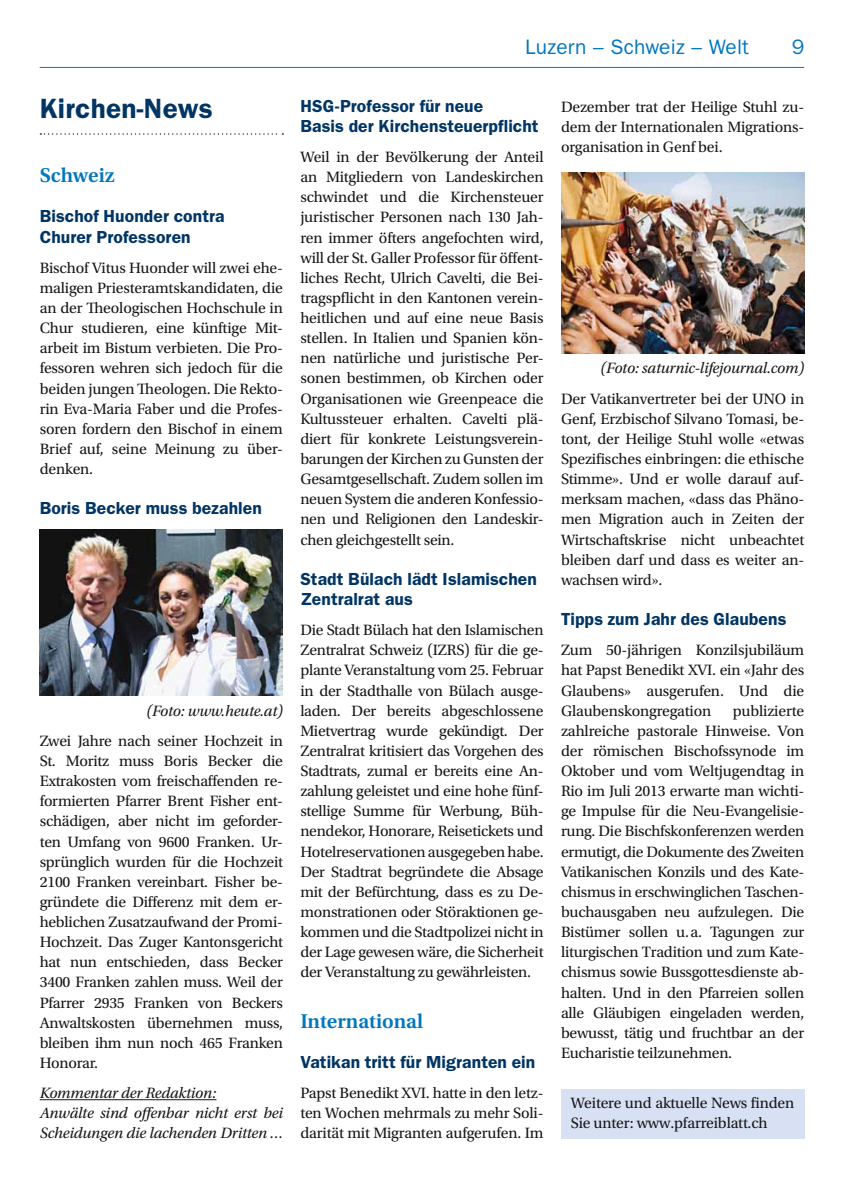
<style>
.page{position:relative;width:844px;height:1191px;background:#fff}
.page>*{position:absolute;margin:0;border:0;box-sizing:border-box;transform-origin:0 0}
.t1{font:600 28px "ITC Franklin Gothic Std";letter-spacing:.01em;color:#003564}
.t2{font:21px "ITC Franklin Gothic Std";letter-spacing:.01em;color:#0077be}
.t3{font:600 21px "Utopia Std";color:#0077be}
.t4{font:600 17.5px/20.1px "ITC Franklin Gothic Std";letter-spacing:.005em;color:#003564}
.t5{font:15.75px/20.1px "Utopia Std";letter-spacing:-.015em;color:#181716;text-align:justify}
.t6{font:italic 15.75px/20.1px "Utopia Std";letter-spacing:-.01em;color:#181716}
</style>
<div class="page">
<hr style="left:40px;top:67px;width:764px;height:1px;background:#0077be">
<div style="left:561px;top:1088px;width:243px;height:50px;background:#d8e1f4"></div>
<svg style="left:40px;top:133px;width:243px;height:2px"></svg>
<hr style="left:40px;top:1099px;width:176px;height:1px;background:#181716">
<img style="left:40px;top:529px;width:243px;height:166px">
<img style="left:561px;top:172px;width:243px;height:181px">
<h2 class="t2" style="left:525px;top:35px;width:225px">Luzern – Schweiz – Welt</h2>
<h2 class="t2" style="left:791px;top:35px;width:14px">9</h2>
<h1 class="t1" style="left:40px;top:92px;width:175px">Kirchen-News</h1>
<h2 class="t3" style="left:40px;top:163px;width:76px">Schweiz</h2>
<p class="t4" style="left:40px;top:206px;width:186px">Bischof Huonder contra<br>Churer Professoren</p>
<p class="t5" style="left:40px;top:258px;width:245px">Bischof Vitus Huonder will zwei ehe&shy;maligen Priesteramtskandidaten, die an der Theologischen Hochschule in Chur studieren, eine künftige Mit&shy;arbeit im Bistum verbieten. Die Pro&shy;fessoren wehren sich jedoch für die beiden jungen Theologen. Die Rekto&shy;rin Eva-Maria Faber und die Profes&shy;soren fordern den Bischof in einem Brief auf, seine Meinung zu über&shy;denken.</p>
<p class="t4" style="left:40px;top:498px;width:223px">Boris Becker muss bezahlen</p>
<p class="t6" style="left:146px;top:700px;width:138px">(Foto: www.heute.at)</p>
<p class="t5" style="left:40px;top:731px;width:245px">Zwei Jahre nach seiner Hochzeit in St. Moritz muss Boris Becker die Extra kosten vom freischaffenden re&shy;formierten Pfarrer Brent Fisher ent&shy;schädigen, aber nicht im geforder&shy;ten Umfang von 9600 Franken. Ur&shy;sprünglich wurden für die Hochzeit 2100 Franken vereinbart. Fisher be&shy;gründete die Differenz mit dem er&shy;heblichen Zusatzaufwand der Promi-Hochzeit. Das Zuger Kantonsgericht hat nun entschieden, dass Becker 3400 Franken zahlen muss. Weil der Pfarrer 2935 Franken von Beckers Anwaltskosten übernehmen muss, bleiben ihm nun noch 465 Franken Honorar.</p>
<p class="t6" style="left:40px;top:1083px;width:245px">Kommentar der Redaktion:<br>Anwälte sind offenbar nicht erst bei<br>Scheidungen die lachenden Dritten …</p>
<p class="t4" style="left:300px;top:96px;width:240px">HSG-Professor für neue<br>Basis der Kirchensteuerpflicht</p>
<p class="t5" style="left:300px;top:147px;width:245px">Weil in der Bevölkerung der Anteil an Mitgliedern von Landeskirchen schwindet und die Kirchensteuer juristischer Personen nach 130 Jah&shy;ren immer öfters angefochten wird, will der St. Galler Professor für öffent&shy;liches Recht, Ulrich Cavelti, die Bei&shy;tragspflicht in den Kantonen verein&shy;heitlichen und auf eine neue Basis stellen. In Italien und Spanien kön&shy;nen natürliche und juristische Per&shy;sonen bestimmen, ob Kirchen oder Organisationen wie Greenpeace die Kultussteuer erhalten. Cavelti plä&shy;diert für konkrete Leistungsverein&shy;barungen der Kirchen zu Gunsten der Gesamtgesellschaft. Zudem sollen im neuen System die anderen Konfessio&shy;nen und Religionen den Landeskir&shy;chen gleichgestellt sein.</p>
<p class="t4" style="left:300px;top:569px;width:238px">Stadt Bülach lädt Islamischen<br>Zentralrat aus</p>
<p class="t5" style="left:300px;top:620px;width:245px">Die Stadt Bülach hat den Islamischen Zentralrat Schweiz (IZRS) für die ge&shy;plante Veranstaltung vom 25. Februar in der Stadthalle von Bülach ausge&shy;laden. Der bereits abgeschlossene Mietvertrag wurde gekündigt. Der Zentralrat kritisiert das Vorgehen des Stadtrats, zumal er bereits eine An&shy;zahlung geleistet und eine hohe fünf&shy;stellige Summe für Werbung, Büh&shy;nendekor, Honorare, Reisetickets und Hotelreservationen ausgegeben habe.<br>Der Stadtrat begründete die Absage mit der Befürchtung, dass es zu De&shy;monstrationen oder Störaktionen ge&shy;kommen und die Stadtpolizei nicht in der Lage gewesen wäre, die Sicherheit der Veranstaltung zu gewährleisten.</p>
<h2 class="t3" style="left:300px;top:1009px;width:124px">International</h2>
<p class="t4" style="left:300px;top:1052px;width:236px">Vatikan tritt für Migranten ein</p>
<p class="t5" style="left:300px;top:1083px;width:245px">Papst Benedikt XVI. hatte in den letz&shy;ten Wochen mehrmals zu mehr Soli&shy;darität mit Migranten aufgerufen. Im</p>
<p class="t5" style="left:561px;top:97px;width:245px">Dezember trat der Heilige Stuhl zu&shy;dem der Internationalen Migrations&shy;organisation in Genf bei.</p>
<p class="t6" style="left:600px;top:358px;width:205px">(Foto: saturnic-lifejournal.com)</p>
<p class="t5" style="left:561px;top:389px;width:245px">Der Vatikanvertreter bei der UNO in Genf, Erzbischof Silvano Tomasi, be&shy;tont, der Heilige Stuhl wolle «etwas Spezifisches einbringen: die ethische Stimme». Und er wolle darauf auf&shy;merksam machen, «dass das Phäno&shy;men Migration auch in Zeiten der Wirtschaftskrise nicht unbeachtet bleiben darf und dass es weiter an&shy;wachsen wird».</p>
<p class="t4" style="left:561px;top:609px;width:227px">Tipps zum Jahr des Glaubens</p>
<p class="t5" style="left:561px;top:640px;width:245px">Zum 50-jährigen Konzilsjubiläum hat Papst Benedikt XVI. ein «Jahr des Glaubens» ausgerufen. Und die Glaubenskongregation</p>
<p class="t5" style="left:561px;top:701px;width:245px;text-indent:172px">publizierte zahlreiche pastorale Hinweise. Von der römischen Bischofssynode im Oktober und vom Weltjugendtag in Rio im Juli 2013 erwarte man wichti&shy;ge Impulse für die Neu-Evangelisie&shy;rung. Die Bischfskonferenzen werden ermutigt, die Dokumente des Zweiten Vatikanischen Konzils und des Kate&shy;chismus in erschwinglichen Taschen&shy;buchausgaben neu aufzulegen. Die Bistümer sollen u. a. Tagungen zur liturgischen Tradition und zum Kate&shy;chismus sowie Bussgottesdienste ab&shy;halten. Und in den Pfarreien sollen alle Gläubigen eingeladen werden, bewusst, tätig und fruchtbar an der Eucharistie teilzunehmen.</p>
<p class="t5" style="left:570px;top:1093px;width:225px">Weitere und aktuelle News finden<br>Sie unter: www.pfarreiblatt.ch</p>
</div>
